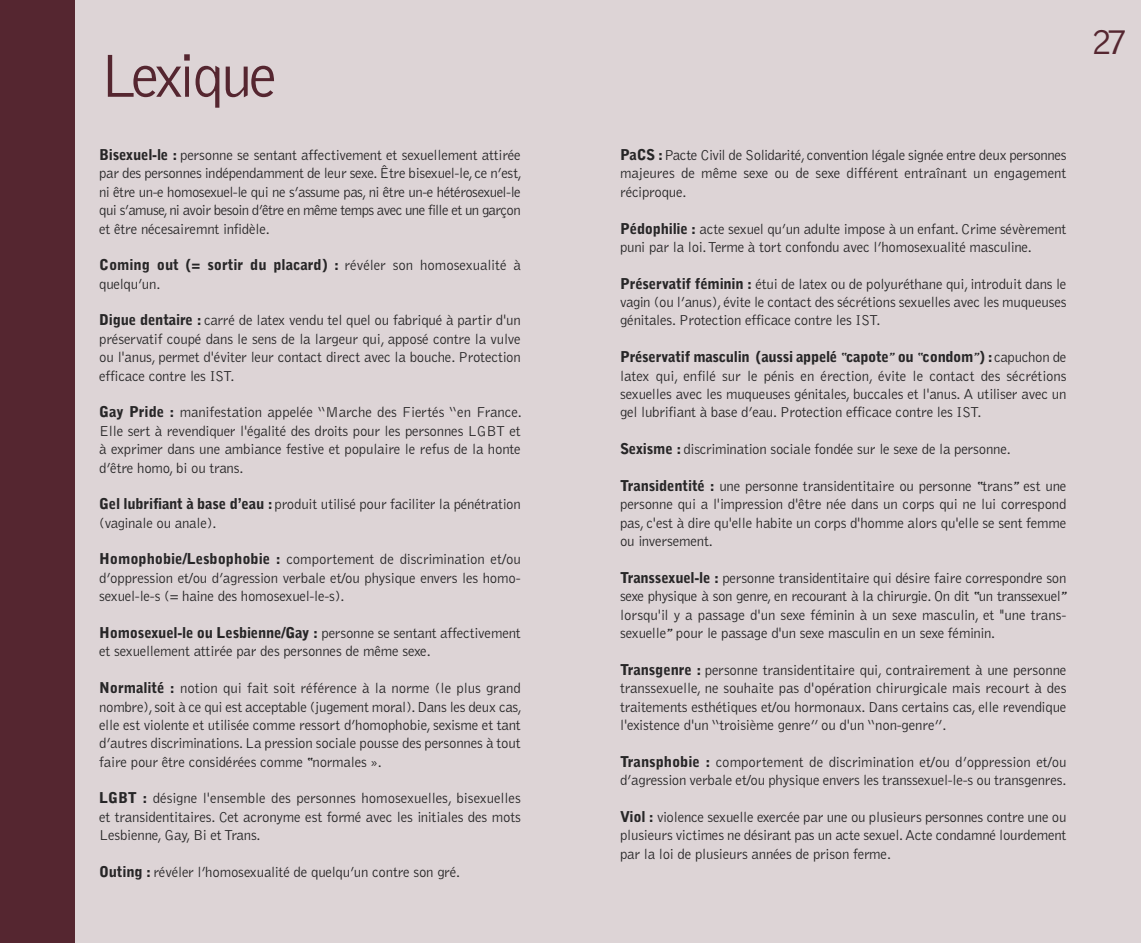
<style>
.page{position:relative;width:1141px;height:943px;background:#fff}
.page>*{position:absolute;margin:0;border:0;box-sizing:border-box;transform-origin:0 0}
.t1{font:300 63px "Bell Gothic";letter-spacing:-.075em;color:#552630}
.t2{font:300 38.5px "Bell Gothic";color:#552630}
.t3{font:300 14.88px/18.4px "Bell Gothic";letter-spacing:-.015em;color:#272627;text-align:justify}
.s1{font-weight:900}
.s2{font-family:"Matrix Script";font-weight:700}
</style>
<div class="page">
<div style="left:74px;top:0;width:1067px;height:943px;background:#ddd4d6"></div>
<div style="left:0;top:0;width:74px;height:943px;background:#552630"></div>
<h1 class="t1" style="left:99px;top:53px;width:180px">Lexique</h1>
<p class="t3" style="left:99px;top:147px;width:424px"><span class="s1">Bisexuel-le :</span> personne se sentant affectivement et sexuellement attirée par des personnes indépendamment de leur sexe.Être bisexuel-le, ce n’est, ni être un-e homosexuel-le qui ne s’assume pas, ni être un-e hétérosexuel-le qui s’amuse,ni avoir besoin d’être en même temps avec une fille et un garçon et être nécesairemnt infidèle.</p>
<p class="t3" style="left:99px;top:257px;width:423px"><span class="s1">Coming out (= sortir du placard) :</span> révéler son homosexualité à quelqu’un.</p>
<p class="t3" style="left:99px;top:312px;width:423px"><span class="s1">Digue dentaire :</span> carré de latex vendu tel quel ou fabriqué à partir d'un préservatif coupé dans le sens de la largeur qui, apposé contre la vulve ou l'anus, permet d'éviter leur contact direct avec la bouche. Protection efficace contre les IST.</p>
<p class="t3" style="left:99px;top:404px;width:424px"><span class="s1">Gay Pride :</span> manifestation appelée “Marche des Fiertés “en France.<br>Elle sert à revendiquer l'égalité des droits pour les personnes LGBT et à exprimer dans une ambiance festive et populaire le refus de la honte d’être homo, bi ou trans.</p>
<p class="t3" style="left:99px;top:496px;width:423px"><span class="s1">Gel lubrifiant à base d’eau :</span> produit utilisé pour faciliter la pénétration (vaginale ou anale).</p>
<p class="t3" style="left:99px;top:551px;width:423px"><span class="s1">Homophobie/Lesbophobie :</span> comportement de discrimination et/ou d’oppression et/ou d’agression verbale et/ou physique envers les homo&shy;sexuel-le-s (= haine des homosexuel-le-s).</p>
<p class="t3" style="left:99px;top:624px;width:423px"><span class="s1">Homosexuel-le ou Lesbienne/Gay :</span> personne se sentant affectivement et sexuellement attirée par des personnes de même sexe.</p>
<p class="t3" style="left:99px;top:680px;width:424px"><span class="s1">Normalité :</span> notion qui fait soit référence à la norme (le plus grand nombre),soit à ce qui est acceptable (jugement moral).Dans les deux cas, elle est violente et utilisée comme ressort d’homophobie, sexisme et tant d’autres discriminations.La pression sociale pousse des personnes à tout faire pour être considérées comme <span class="s2">“</span>normales ».</p>
<p class="t3" style="left:99px;top:790px;width:423px"><span class="s1">LGBT :</span> désigne l'ensemble des personnes homosexuelles, bisexuelles et transidentitaires. Cet acronyme est formé avec les initiales des mots Lesbienne, Gay, Bi et Trans.</p>
<p class="t3" style="left:99px;top:863px;width:363px"><span class="s1">Outing :</span> révéler l’homosexualité de quelqu’un contre son gré.</p>
<h2 class="t2" style="left:1091px;top:27px;width:38px">27</h2>
<p class="t3" style="left:620px;top:147px;width:448px"><span class="s1">PaCS :</span>Pacte Civil de Solidarité,convention légale signée entre deux personnes majeures de même sexe ou de sexe différent entraînant un engagement réciproque.</p>
<p class="t3" style="left:620px;top:220px;width:448px"><span class="s1">Pédophilie :</span> acte sexuel qu’un adulte impose à un enfant. Crime sévèrement puni par la loi.Terme à tort confondu avec l’homosexualité masculine.</p>
<p class="t3" style="left:620px;top:275px;width:448px"><span class="s1">Préservatif féminin :</span> étui de latex ou de polyuréthane qui, introduit dans le vagin (ou l’anus), évite le contact des sécrétions sexuelles avec les muqueuses génitales. Protection efficace contre les IST.</p>
<p class="t3" style="left:620px;top:349px;width:448px"><span class="s1">Préservatif masculin (aussi appelé</span> <span class="s2">“</span><span class="s1">capote</span><span class="s2">”</span> <span class="s1">ou</span> <span class="s2">“</span><span class="s1">condom</span><span class="s2">”</span><span class="s1">) :</span>capuchon de latex qui, enfilé sur le pénis en érection, évite le contact des sécrétions sexuelles avec les muqueuses génitales, buccales et l'anus. A utiliser avec un gel lubrifiant à base d’eau. Protection efficace contre les IST.</p>
<p class="t3" style="left:620px;top:441px;width:392px"><span class="s1">Sexisme :</span> discrimination sociale fondée sur le sexe de la personne.</p>
<p class="t3" style="left:620px;top:477px;width:448px"><span class="s1">Transidentité :</span> une personne transidentitaire ou personne <span class="s2">“</span>trans<span class="s2">”</span> est une personne qui a l'impression d'être née dans un corps qui ne lui correspond pas, c'est à dire qu'elle habite un corps d'homme alors qu'elle se sent femme ou inversement.</p>
<p class="t3" style="left:620px;top:569px;width:448px"><span class="s1">Transsexuel-le :</span> personne transidentitaire qui désire faire correspondre son sexe physique à son genre, en recourant à la chirurgie. On dit <span class="s2">“</span>un transsexuel<span class="s2">” </span>lorsqu'il y a passage d'un sexe féminin à un sexe masculin, et "une trans&shy;sexuelle<span class="s2">”</span> pour le passage d'un sexe masculin en un sexe féminin.</p>
<p class="t3" style="left:620px;top:661px;width:448px"><span class="s1">Transgenre :</span> personne transidentitaire qui, contrairement à une personne transsexuelle, ne souhaite pas d'opération chirurgicale mais recourt à des traitements esthétiques et/ou hormonaux. Dans certains cas, elle revendique l'existence d'un “troisième genre” ou d'un “non-genre”.</p>
<p class="t3" style="left:620px;top:753px;width:448px"><span class="s1">Transphobie :</span> comportement de discrimination et/ou d’oppression et/ou d’agression verbale et/ou physique envers les transsexuel-le-s ou transgenres.</p>
<p class="t3" style="left:620px;top:808px;width:448px"><span class="s1">Viol :</span> violence sexuelle exercée par une ou plusieurs personnes contre une ou plusieurs victimes ne désirant pas un acte sexuel.Acte condamné lourdement par la loi de plusieurs années de prison ferme.</p>
</div>
